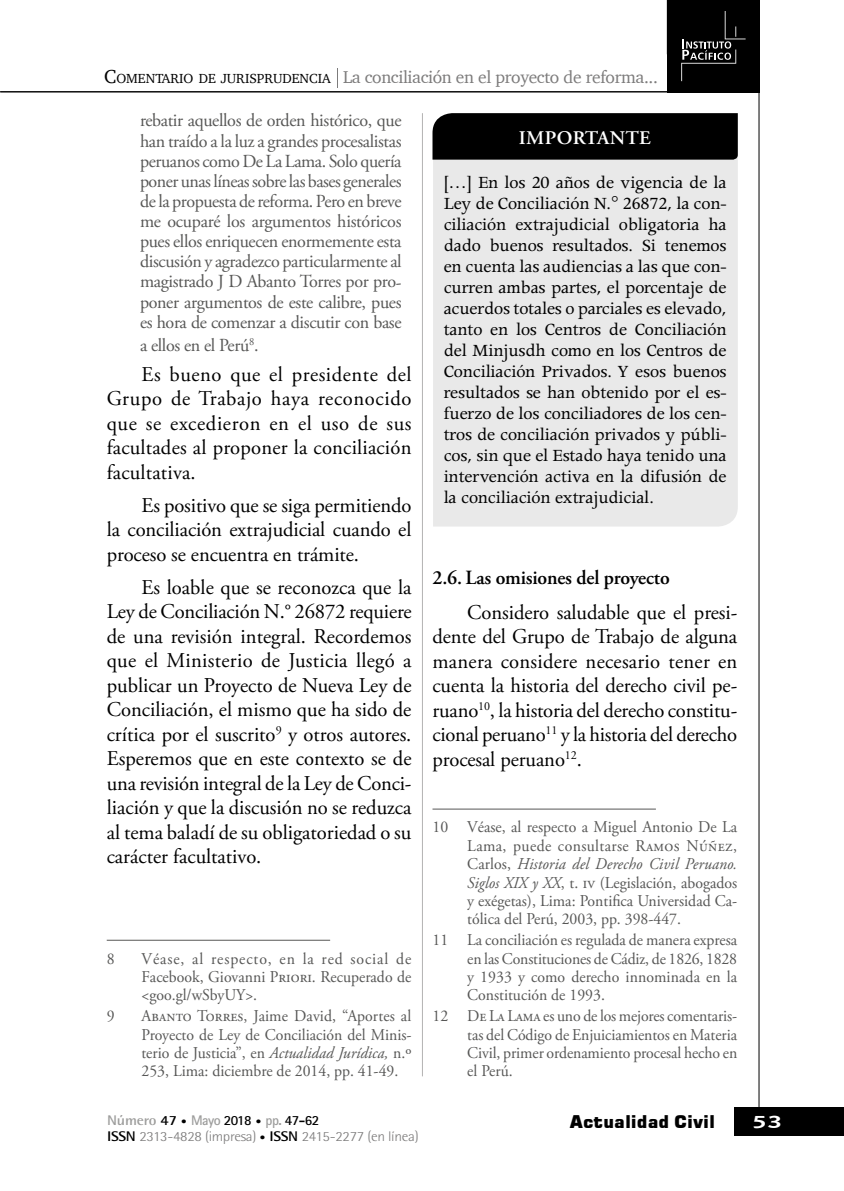
<style>
.page{position:relative;width:844px;height:1191px;background:#fff}
.page>*{position:absolute;margin:0;border:0;box-sizing:border-box;transform-origin:0 0}
.t1{font:21px/24.5px "Adobe Garamond Pro";letter-spacing:-.005em;color:#000;text-align:justify}
.t2{font:600 20.12px "Adobe Garamond Pro";letter-spacing:-.01em;color:#000}
.t3{font:19.25px/21px "Apollo MT Std";letter-spacing:-.01em;color:#000;text-align:justify}
.t4{font:600 19.25px "Adobe Garamond Pro";letter-spacing:.015em;color:#fff}
.t5{font:18.38px/20.1px "Adobe Garamond Pro";letter-spacing:-.025em;color:#575756;text-align:justify}
.t6{font:17.5px "Charter";letter-spacing:-.02em;color:#7c7b7b}
.t7{font:17.5px "Square 721 Blk";color:#000}
.t8{font:700 17.5px "Chianti BT";color:#fff;scale:1.45 1}
.t9{font:16.45px/18.4px "Adobe Garamond Pro";color:#575756;text-align:justify;scale:.96 1}
.t10{font:300 14px "Rotis Semi Sans Std";letter-spacing:-.02em;color:#7c7b7b;scale:1.1 1}
.t11{font:700 14px "Rotis Sans Serif Std";letter-spacing:-.04em;color:#000}
.t12{font:13.47px "Charter";color:#000}
.s1{font-size:19.25px}
.s2{font-style:italic}
.s3{font-family:"Rotis Semi Sans Std";color:#9d9d9c}
.s4{font-family:"Rotis Semi Sans Std"}
.s5{font-family:"Rotis Semi Sans Std";font-size:10.5px}
.s6{color:#9d9d9c}
.s7{font-weight:700;color:#000}
.s8{font-weight:700;font-size:10.5px;color:#000}
</style>
<div class="page">
<div style="left:734px;top:1107px;width:109px;height:29px;background:#000"></div>
<hr style="left:758px;top:92px;width:1px;height:1015px;background:#000">
<div style="left:667px;top:0;width:92px;height:92px;background:#000"></div>
<svg style="left:681px;top:11px;width:65px;height:70px"></svg>
<hr style="left:422px;top:113px;width:1px;height:963px;background:#b3b2b2">
<hr style="left:0;top:91px;width:759px;height:1px;background:#000">
<svg style="left:337px;top:68px;width:1px;height:20px"></svg>
<hr style="left:107px;top:940px;width:223px;height:1px;background:#575756">
<div style="left:433px;top:160px;width:304px;height:366px;background:#e9e9e9"></div>
<div style="left:432px;top:113px;width:305px;height:47px;background:#000"></div>
<hr style="left:432px;top:808px;width:223px;height:1px;background:#575756">
<p class="t6" style="left:343px;top:62px;width:316px">La conciliación en el proyecto de reforma...</p>
<p class="t12" style="left:104px;top:67px;width:228px"><span class="s1">C</span>OMENTARIO DE JURISPRUDENCIA</p>
<p class="t5" style="left:140px;top:111px;width:263px">rebatir aquellos de orden histórico, que han traído a la luz a grandes procesalistas peruanos como De La Lama. Solo quería poner unas líneas sobre las bases generales de la propuesta de reforma. Pero en breve me ocuparé los argumentos históricos pues ellos enriquecen enormemente esta discusión y agradezco particularmente al magistrado J D Abanto Torres por pro&shy;poner argumentos de este calibre, pues es hora de comenzar a discutir con base</p>
<p class="t5" style="left:140px;top:336px;width:120px">a ellos en el Perú<sup>8</sup>.</p>
<p class="t1" style="left:107px;top:363px;width:306px;text-indent:35px">Es bueno que el presidente del Grupo de Trabajo haya reconocido que se excedieron en el uso de sus facultades al proponer la conciliación facultativa.</p>
<p class="t1" style="left:107px;top:494px;width:306px;text-indent:35px">Es positivo que se siga permitiendo la conciliación extrajudicial cuando el proceso se encuentra en trámite.</p>
<p class="t1" style="left:107px;top:575px;width:306px;text-indent:35px">Es loable que se reconozca que la Ley de Conciliación N.° 26872 requiere de una revisión integral. Recordemos que el Ministerio de Justicia llegó a publicar un Proyecto de Nueva Ley de Conciliación, el mismo que ha sido de crítica por el suscrito<sup>9</sup> y otros autores.<br>Esperemos que en este contexto se de una revisión integral de la Ley de Conci&shy;liación y que la discusión no se reduzca al tema baladí de su obligatoriedad o su carácter facultativo.</p>
<p class="t4" style="left:519px;top:126px;width:133px">IMPORTANTE</p>
<p class="t3" style="left:443px;top:173px;width:284px">[…] En los 20 años de vigencia de la Ley de Conciliación N.° 26872, la con&shy;ciliación extrajudicial obligatoria ha dado buenos resultados. Si tenemos en cuenta las audiencias a las que con&shy;curren ambas partes, el porcentaje de acuerdos totales o parciales es elevado, tanto en los Centros de Conciliación del Minjusdh como en los Centros de Conciliación Privados. Y esos buenos resultados se han obtenido por el es&shy;fuerzo de los conciliadores de los cen&shy;tros de conciliación privados y públi&shy;cos, sin que el Estado haya tenido una intervención activa en la difusión de la conciliación extrajudicial.</p>
<p class="t2" style="left:432px;top:566px;width:239px">2.6. Las omisiones del proyecto</p>
<p class="t1" style="left:432px;top:600px;width:306px;text-indent:35px">Considero saludable que el presi&shy;dente del Grupo de Trabajo de alguna manera considere necesario tener en cuenta la historia del derecho civil pe&shy;ruano<sup>10</sup>, la historia del derecho constitu&shy;cional peruano<sup>11</sup> y la historia del derecho procesal peruano<sup>12</sup>.</p>
<p class="t9" style="left:467px;top:818px;width:283px;text-indent:-35px">10 Véase, al respecto a Miguel Antonio De La Lama, puede consultarse Ramos Núñez, Carlos, <span class="s2">Historia del Derecho Civil Peruano.<br>Siglos XIX y XX</span>, t. iv (Legislación, abogados y exégetas), Lima: Pontifica Universidad Ca&shy;tólica del Perú, 2003, pp. 398-447.</p>
<p class="t9" style="left:467px;top:931px;width:283px;text-indent:-35px">11 La conciliación es regulada de manera expresa en las Constituciones de Cádiz, de 1826, 1828 y 1933 y como derecho innominada en la Constitución de 1993.</p>
<p class="t9" style="left:467px;top:1007px;width:283px;text-indent:-35px">12 De La Lama es uno de los mejores comentaris&shy;tas del Código de Enjuiciamientos en Materia Civil, primer ordenamiento procesal hecho en el Perú.</p>
<p class="t9" style="left:107px;top:949px;width:10px">8</p>
<p class="t9" style="left:141px;top:949px;width:283px">Véase, al respecto, en la red social de Facebook, Giovanni Priori. Recuperado de &lt;goo.gl/wSbyUY&gt;.</p>
<p class="t9" style="left:107px;top:1007px;width:10px">9</p>
<p class="t9" style="left:141px;top:1007px;width:283px">Abanto Torres, Jaime David, “Aportes al Proyecto de Ley de Conciliación del Minis&shy;terio de Justicia”, en <span class="s2">Actualidad Jurídica,</span> n.º 253, Lima: diciembre de 2014, pp. 41-49.</p>
<p class="t11" style="left:107px;top:1111px;width:213px"><span class="s3">Número</span> <span class="s4">47</span> <span class="s5">•</span> <span class="s6">Mayo</span> 2018 <span class="s5">•</span> <span class="s6">pp.</span> 47-62</p>
<p class="t10" style="left:107px;top:1128px;width:285px"><span class="s7">ISSN</span> 2313-4828 (impresa) <span class="s8">•</span> <span class="s7">ISSN</span> 2415-2277 (en línea)</p>
<p class="t7" style="left:569px;top:1111px;width:147px">Actualidad Civil</p>
<p class="t8" style="left:751px;top:1109px;width:23px">53</p>
</div>
